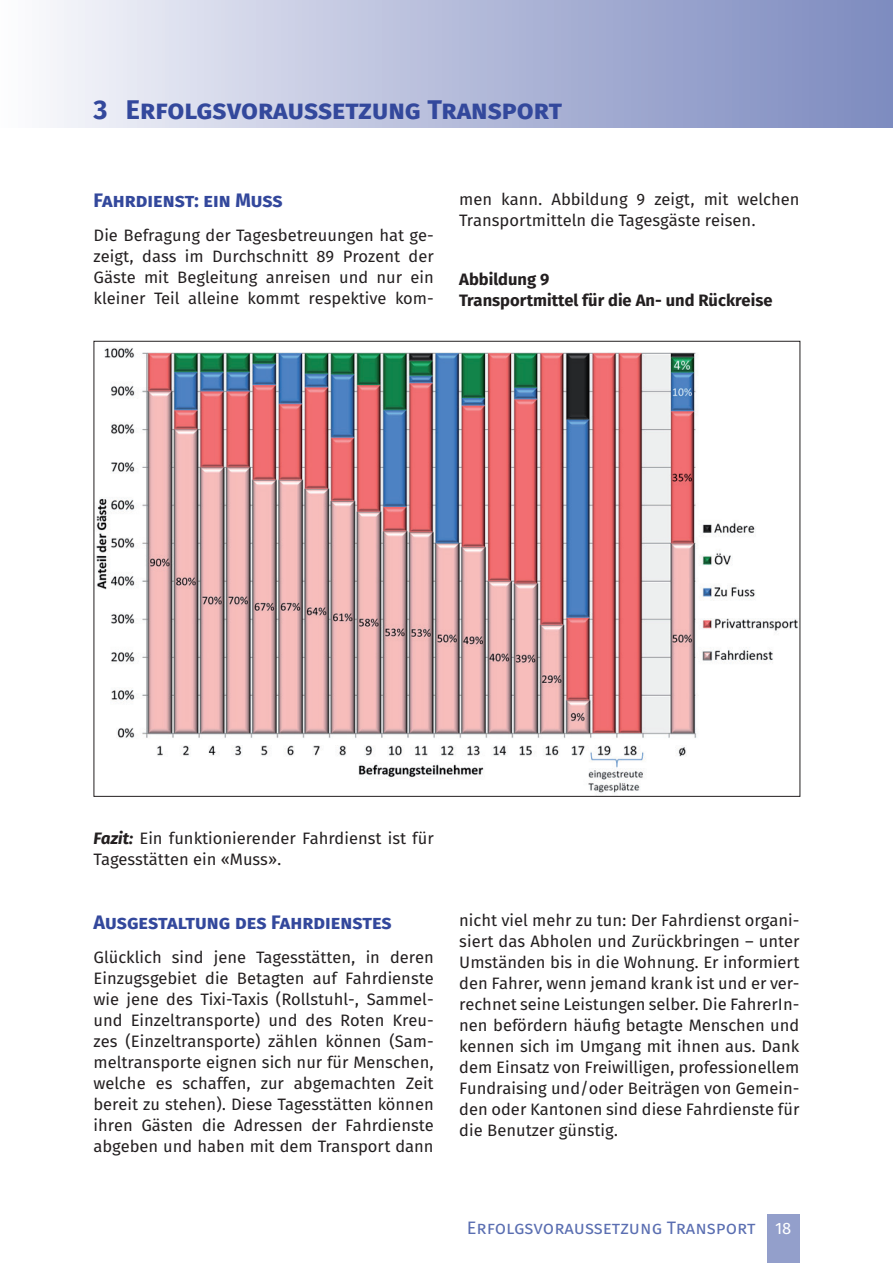
<style>
.page{position:relative;width:893px;height:1263px;background:#fff}
.page>*{position:absolute;margin:0;border:0;box-sizing:border-box;transform-origin:0 0}
.t1{font:700 27px "Fira Sans OT";color:#33489c}
.t2{font:700 19.5px "Fira Sans OT";color:#33489c}
.t3{font:18px "Fira Sans OT";color:#5a6eb1}
.t4{font:16.5px/21px "Fira Sans OT";color:#231f20;text-align:justify}
.t5{font:700 16.5px/21px "Fira Sans OT";color:#231f20}
.s1{font-weight:700;font-style:italic}
.s2{font-size:16.5px;color:#fff}
</style>
<div class="page">
<div style="left:0;top:0;width:893px;height:128px;background:linear-gradient(to right,#f8f8fc,#7a87bd)"></div>
<img style="left:96px;top:348px;width:702px;height:445px">
<div style="left:767px;top:1214px;width:32px;height:49px;background:#939fcb"></div>
<h1 class="t1" style="left:94px;top:90px;width:470px">3 Erfolgsvoraussetzung Transport</h1>
<p class="t2" style="left:94px;top:187px;width:191px">Fahrdienst: ein Muss</p>
<p class="t4" style="left:94px;top:226px;width:342px">Die Befragung der Tagesbetreuungen hat ge&shy;zeigt, dass im Durchschnitt 89 Prozent der Gäste mit Begleitung anreisen und nur ein kleiner Teil alleine kommt respektive kom-</p>
<p class="t4" style="left:459px;top:190px;width:342px">men kann. Abbildung 9 zeigt, mit welchen<br>Transportmitteln die Tagesgäste reisen.</p>
<p class="t5" style="left:459px;top:270px;width:315px">Abbildung 9<br>Transportmittel für die An- und Rückreise</p>
<p class="t4" style="left:94px;top:829px;width:342px"><span class="s1">Fazit:</span> Ein funktionierender Fahrdienst ist für<br>Tagesstätten ein «Muss».</p>
<p class="t2" style="left:94px;top:908px;width:300px">Ausgestaltung des Fahrdienstes</p>
<p class="t4" style="left:94px;top:948px;width:342px">Glücklich sind jene Tagesstätten, in deren Einzugsgebiet die Betagten auf Fahrdienste wie jene des Tixi-Taxis (Rollstuhl-, Sammel&shy;und Einzeltransporte) und des Roten Kreu&shy;zes (Einzeltransporte) zählen können (Sam&shy;meltransporte eignen sich nur für Menschen, welche es schaffen, zur abgemachten Zeit bereit zu stehen). Diese Tagesstätten können ihren Gästen die Adressen der Fahrdienste abgeben und haben mit dem Transport dann</p>
<p class="t4" style="left:459px;top:911px;width:342px">nicht viel mehr zu tun: Der Fahrdienst organi&shy;siert das Abholen und Zurückbringen – unter Umständen bis in die Wohnung. Er informiert den Fahrer, wenn jemand krank ist und er ver&shy;rechnet seine Leistungen selber. Die FahrerIn&shy;nen befördern häufig betagte Menschen und kennen sich im Umgang mit ihnen aus. Dank dem Einsatz von Freiwilligen, professionellem Fundraising und/oder Beiträgen von Gemein&shy;den oder Kantonen sind diese Fahrdienste für die Benutzer günstig.</p>
<p class="t3" style="left:467px;top:1215px;width:326px">Erfolgsvoraussetzung Transport <span class="s2">18</span></p>
</div>
